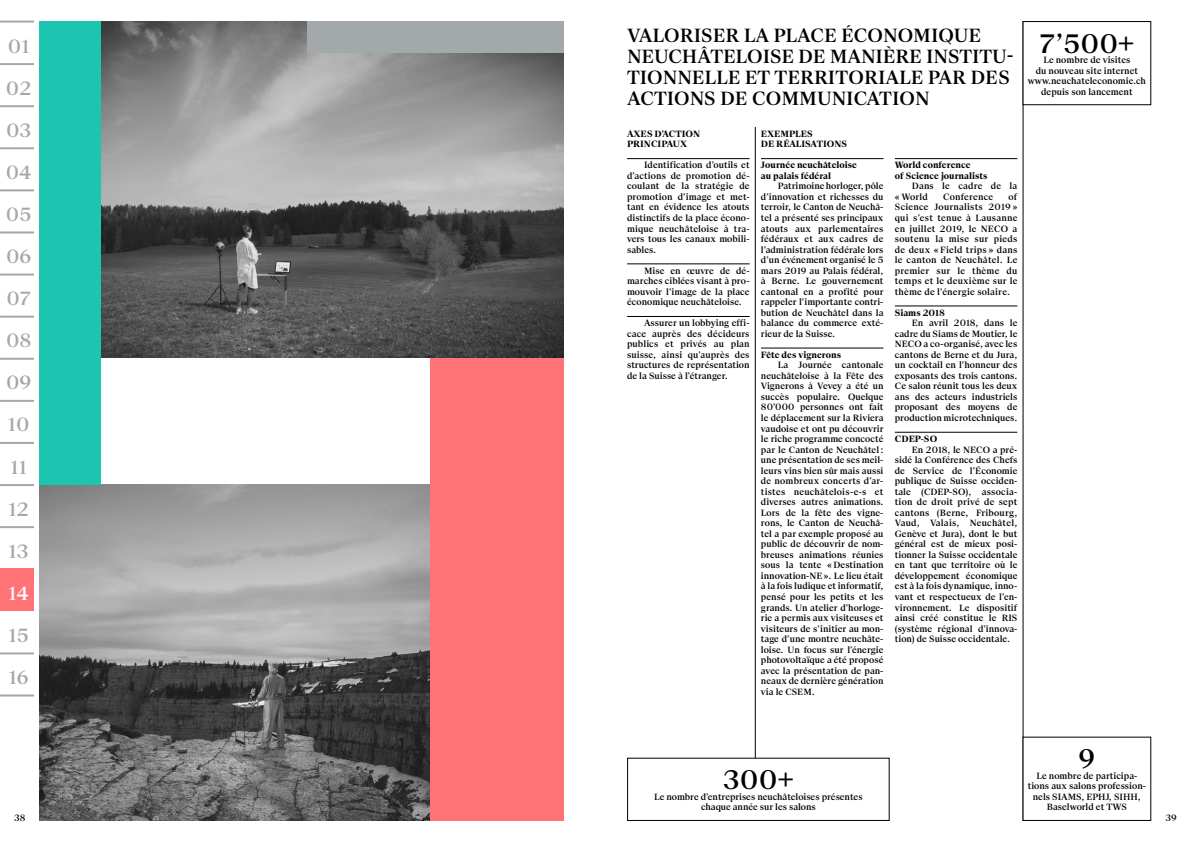
<style>
.page{position:relative;width:1191px;height:842px;background:#fff}
.page>*{position:absolute;margin:0;border:0;box-sizing:border-box;transform-origin:0 0}
.t1{font:500 28px "Suisse BP Serif";color:#000}
.t2{font:500 20px/21px "Suisse BP Serif";color:#000}
.t3{font:500 20px/42.1px "Suisse BP Serif";color:#a3a8aa}
.t4{font:500 20px "Suisse BP Serif";color:#fff}
.t5{font:500 9.5px/10.5px "Suisse BP Serif";color:#000;text-align:justify}
.t6{font:700 9.5px/10.5px "Suisse BP Serif";color:#000}
.t7{font:500 9.5px/10.5px "Suisse BP Serif";letter-spacing:.02em;color:#000}
</style>
<div class="page">
<hr style="left:0;top:105px;width:34px;height:2px;background:#a3a8aa">
<hr style="left:0;top:652px;width:34px;height:2px;background:#a3a8aa">
<hr style="left:0;top:694px;width:34px;height:2px;background:#a3a8aa">
<hr style="left:0;top:21px;width:34px;height:2px;background:#a3a8aa">
<hr style="left:0;top:63px;width:34px;height:2px;background:#a3a8aa">
<hr style="left:0;top:147px;width:34px;height:2px;background:#a3a8aa">
<hr style="left:0;top:189px;width:34px;height:2px;background:#a3a8aa">
<hr style="left:0;top:231px;width:34px;height:2px;background:#a3a8aa">
<hr style="left:0;top:274px;width:34px;height:2px;background:#a3a8aa">
<hr style="left:0;top:316px;width:34px;height:2px;background:#a3a8aa">
<hr style="left:0;top:358px;width:34px;height:2px;background:#a3a8aa">
<hr style="left:0;top:400px;width:34px;height:2px;background:#a3a8aa">
<hr style="left:0;top:442px;width:34px;height:2px;background:#a3a8aa">
<hr style="left:0;top:484px;width:34px;height:2px;background:#a3a8aa">
<hr style="left:0;top:526px;width:34px;height:2px;background:#a3a8aa">
<div style="left:4px;top:568px;width:30px;height:42px;background:#ff7276"></div>
<div style="left:0;top:568px;width:6px;height:42px;background:#ff7276"></div>
<hr style="left:755px;top:106px;width:1px;height:705px;background:#000">
<hr style="left:1022px;top:21px;width:1px;height:800px;background:#000">
<hr style="left:627px;top:158px;width:122px;height:1px;background:#000">
<hr style="left:627px;top:264px;width:122px;height:1px;background:#000">
<hr style="left:627px;top:316px;width:122px;height:1px;background:#000">
<hr style="left:761px;top:158px;width:122px;height:1px;background:#000">
<hr style="left:761px;top:348px;width:122px;height:1px;background:#000">
<hr style="left:895px;top:158px;width:122px;height:1px;background:#000">
<hr style="left:895px;top:306px;width:122px;height:1px;background:#000">
<hr style="left:895px;top:432px;width:122px;height:1px;background:#000">
<div style="left:627px;top:758px;width:262px;height:62px;background:#fff"></div>
<div style="left:627px;top:758px;width:262px;height:63px;border:1px solid #000"></div>
<div style="left:1022px;top:21px;width:129px;height:84px;border:1px solid #000"></div>
<div style="left:1022px;top:737px;width:129px;height:84px;border:1px solid #000"></div>
<img style="left:40px;top:484px;width:390px;height:337px">
<div style="left:430px;top:342px;width:134px;height:479px;background:#ff7276"></div>
<img style="left:101px;top:21px;width:463px;height:337px">
<div style="left:40px;top:21px;width:61px;height:463px;background:#1bc5b0"></div>
<div style="left:307px;top:21px;width:257px;height:31px;background:#a3a8aa"></div>
<h2 class="t3" style="left:8px;top:25px;width:23px">01</h2>
<h2 class="t3" style="left:6px;top:67px;width:27px">02</h2>
<h2 class="t3" style="left:6px;top:109px;width:27px">03<br>04<br>05<br>06<br>07<br>08<br>09<br>10<br>11<br>12<br>13</h2>
<h2 class="t4" style="left:9px;top:581px;width:22px">14</h2>
<h2 class="t3" style="left:9px;top:614px;width:22px">15<br>16</h2>
<h2 class="t2" style="left:627px;top:25px;width:388px">VALORISER LA PLACE ÉCONOMIQUE<br>NEUCHÂTELOISE DE MANIÈRE INSTITU-<br>TIONNELLE ET TERRITORIALE PAR DES<br>ACTIONS DE COMMUNICATION</h2>
<p class="t6" style="left:627px;top:128px;width:75px">AXES D’ACTION<br>PRINCIPAUX</p>
<p class="t5" style="left:627px;top:160px;width:124px;text-indent:17px">Identification d’outils et d’actions de promotion dé&shy;coulant de la stratégie de promotion d’image et met&shy;tant en évidence les atouts distinctifs de la place écono&shy;mique neuchâteloise à tra&shy;vers tous les canaux mobili&shy;sables.</p>
<p class="t5" style="left:627px;top:265px;width:124px;text-indent:17px">Mise en œuvre de dé&shy;marches ciblées visant à pro&shy;mouvoir l’image de la place économique neuchâteloise.</p>
<p class="t5" style="left:627px;top:318px;width:124px;text-indent:17px">Assurer un lobbying effi&shy;cace auprès des décideurs publics et privés au plan suisse, ainsi qu’auprès des structures de représentation de la Suisse à l’étranger.</p>
<p class="t6" style="left:761px;top:128px;width:88px">EXEMPLES<br>DE RÉALISATIONS</p>
<p class="t6" style="left:761px;top:160px;width:98px">Journée neuchâteloise au palais fédéral</p>
<p class="t5" style="left:761px;top:181px;width:124px;text-indent:17px">Patrimoine horloger, pôle d’innovation et richesses du terroir, le Canton de Neuchâ&shy;tel a présenté ses principaux atouts aux parlementaires fédéraux et aux cadres de l’administration fédérale lors d’un événement organisé le 5 mars 2019 au Palais fédéral, à Berne. Le gouvernement cantonal en a profité pour rappeler l’importante contri&shy;bution de Neuchâtel dans la balance du commerce exté&shy;rieur de la Suisse.</p>
<p class="t6" style="left:761px;top:349px;width:82px">Fête des vignerons</p>
<p class="t5" style="left:761px;top:360px;width:124px;text-indent:17px">La Journée cantonale neuchâteloise à la Fête des Vignerons à Vevey a été un succès populaire. Quelque 80’000 personnes ont fait le déplacement sur la Riviera vaudoise et ont pu découvrir le riche programme concocté par le Canton de Neuchâtel: une présentation de ses meil&shy;leurs vins bien sûr mais aussi de nombreux concerts d’ar&shy;tistes neuchâtelois-e-s et diverses autres animations.<br>Lors de la fête des vigne&shy;rons, le Canton de Neuchâ&shy;tel a par exemple proposé au public de découvrir de nom&shy;breuses animations réunies sous la tente «Destination innovation-NE». Le lieu était à la fois ludique et informatif, pensé pour les petits et les grands. Un atelier d’horloge&shy;rie a permis aux visiteuses et visiteurs de s’initier au mon&shy;tage d’une montre neuchâte&shy;loise. Un focus sur l’énergie photovoltaïque a été proposé avec la présentation de pan&shy;neaux de dernière génération via le CSEM.</p>
<p class="t6" style="left:895px;top:160px;width:94px">World conference<br>of Science journalists</p>
<p class="t7" style="left:895px;top:181px;width:124px;text-indent:17px">Dans le cadre de la « World</p>
<p class="t5" style="left:895px;top:191px;width:124px;text-indent:114px">of Science Journalists 2019 » qui s’est tenue à Lausanne en juillet 2019, le NECO a soutenu la mise sur pieds de deux « Field trips » dans le canton de Neuchâtel. Le premier sur le thème du temps et le deuxième sur le thème de l’énergie solaire.</p>
<p class="t6" style="left:895px;top:307px;width:52px">Siams 2018</p>
<p class="t5" style="left:895px;top:318px;width:124px;text-indent:17px">En avril 2018, dans le cadre du Siams de Moutier, le NECO a co-organisé, avec les cantons de Berne et du Jura, un cocktail en l’honneur des exposants des trois cantons.<br>Ce salon réunit tous les deux ans des acteurs industriels proposant des moyens de production microtechniques.</p>
<p class="t6" style="left:895px;top:434px;width:44px">CDEP-SO</p>
<p class="t5" style="left:895px;top:444px;width:124px;text-indent:17px">En 2018, le NECO a pré&shy;sidé la Conférence des Chefs de Service de l’Économie publique de Suisse occiden&shy;tale (CDEP-SO), associa&shy;tion de droit privé de sept cantons (Berne, Fribourg, Vaud, Valais, Neuchâtel, Genève et Jura), dont le but général est de mieux posi&shy;tionner la Suisse occidentale en tant que territoire où le développement économique est à la fois dynamique, inno&shy;vant et respectueux de l’en&shy;vironnement. Le dispositif ainsi créé constitue le RIS (système régional d’innova&shy;tion) de Suisse occidentale.</p>
<p class="t7" style="left:943px;top:191px;width:52px">Conference</p>
<h1 class="t1" style="left:1039px;top:26px;width:96px">7’500+</h1>
<p class="t5" style="left:1027px;top:55px;width:120px;text-align:center">Le nombre de visites<br>du nouveau site internet www.neuchateleconomie.ch depuis son lancement</p>
<h1 class="t1" style="left:723px;top:762px;width:72px">300+</h1>
<p class="t5" style="left:654px;top:791px;width:210px;text-align:center">Le nombre d’entreprises neuchâteloises présentes chaque année sur les salons</p>
<h1 class="t1" style="left:1078px;top:741px;width:18px">9</h1>
<p class="t5" style="left:1027px;top:770px;width:120px;text-align:center">Le nombre de participa&shy;tions aux salons profession&shy;nels SIAMS, EPHJ, SIHH,<br>Baselworld et TWS</p>
<p class="t5" style="left:14px;top:812px;width:13px">38</p>
<p class="t5" style="left:1165px;top:812px;width:13px">39</p>
</div>
